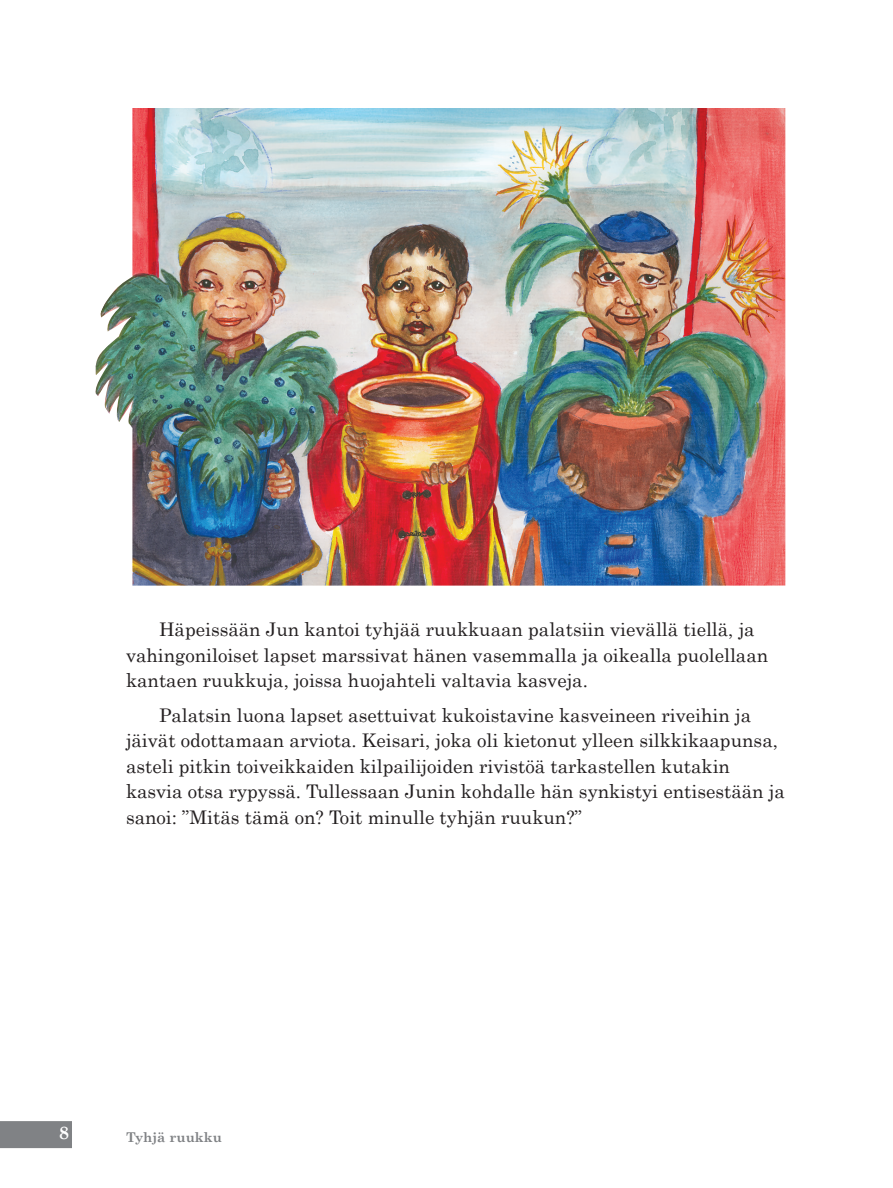
<style>
.page{position:relative;width:893px;height:1188px;background:#fff}
.page>*{position:absolute;margin:0;border:0;box-sizing:border-box;transform-origin:0 0}
.t1{font:18.75px/25.5px "Century Schoolbook";color:#231f20}
.t2{font:700 18px "Century Schoolbook";color:#fff}
.t3{font:700 13.5px "Century Schoolbook";color:#808285}
</style>
<div class="page">
<img style="left:132px;top:108px;width:653px;height:478px">
<img style="left:95px;top:269px;width:41px;height:165px">
<div style="left:0;top:1121px;width:72px;height:27px;background:#808285"></div>
<p class="t1" style="left:126px;top:615px;width:644px;text-indent:33px">Häpeissään Jun kantoi tyhjää ruukkuaan palatsiin vievällä tiellä, ja vahingoniloiset lapset marssivat hänen vasemmalla ja oikealla puolellaan kantaen ruukkuja, joissa huojahteli valtavia kasveja.</p>
<p class="t1" style="left:126px;top:701px;width:660px;text-indent:33px">Palatsin luona lapset asettuivat kukoistavine kasveineen riveihin ja jäivät odottamaan arviota. Keisari, joka oli kietonut ylleen silkkikaapunsa, asteli pitkin toiveikkaiden kilpailijoiden rivistöä tarkastellen kutakin kasvia otsa rypyssä. Tullessaan Junin kohdalle hän synkistyi entisestään ja sanoi: ”Mitäs tämä on? Toit minulle tyhjän ruukun?”</p>
<p class="t2" style="left:59px;top:1119px;width:12px">8</p>
<p class="t3" style="left:126px;top:1127px;width:98px">Tyhjä ruukku</p>
</div>
